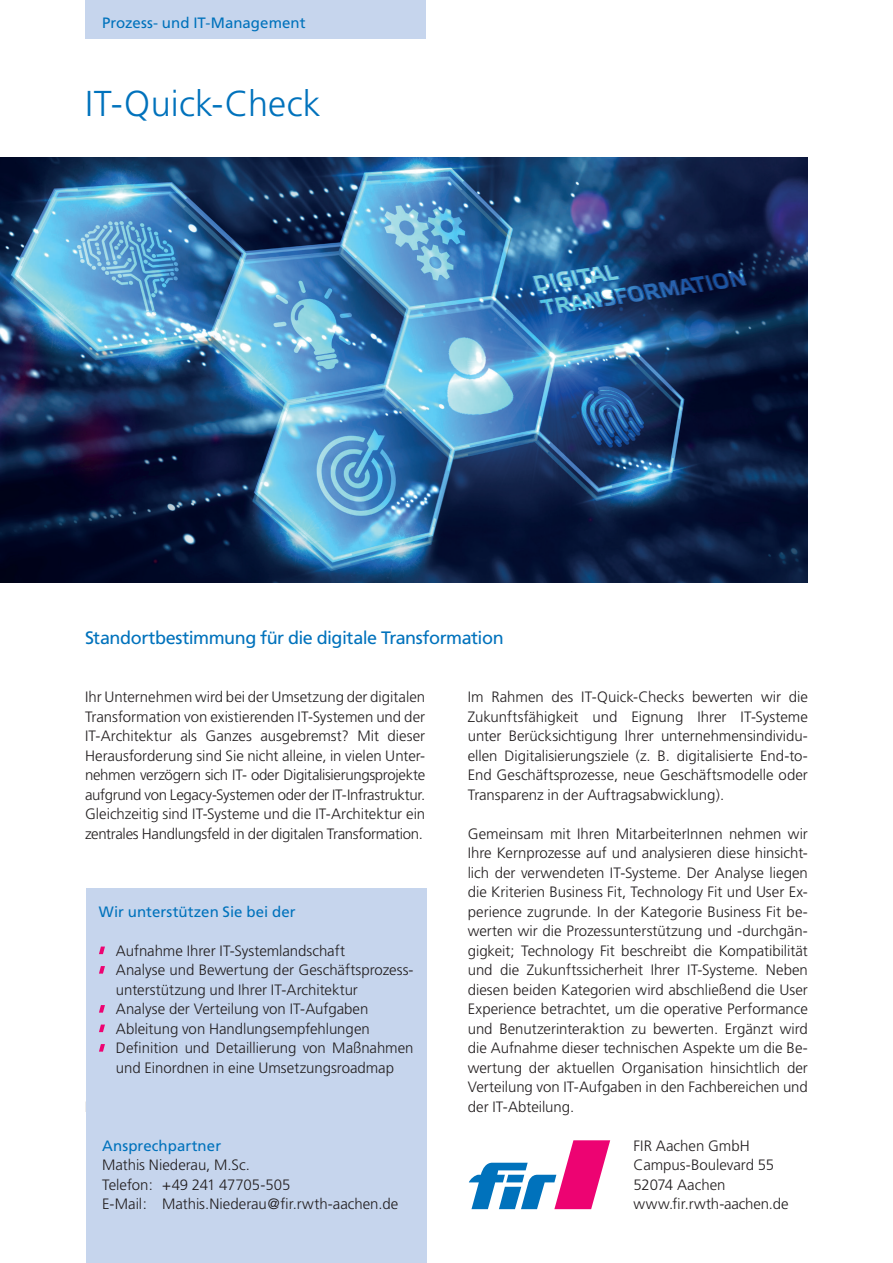
<style>
.page{position:relative;width:893px;height:1263px;background:#fff}
.page>*{position:absolute;margin:0;border:0;box-sizing:border-box;transform-origin:0 0}
.t1{font:300 36px "Frutiger";letter-spacing:.005em;color:#0072bc}
.t2{font:18px "Frutiger";letter-spacing:-.025em;color:#0072bc}
.t3{font:300 15px/19.5px "Frutiger";letter-spacing:-.005em;color:#231f20}
.t4{font:15px "Frutiger";letter-spacing:.005em;color:#0072bc}
</style>
<div class="page">
<img style="left:0;top:157px;width:808px;height:426px">
<div style="left:85px;top:0;width:340px;height:39px;background:#c6d5ed"></div>
<svg style="left:469px;top:1140px;width:141px;height:69px"></svg>
<div style="left:86px;top:888px;width:340px;height:372px;background:#c6d5ed"></div>
<div style="left:86px;top:908px;width:340px;height:355px;background:#c6d5ed"></div>
<svg style="left:99px;top:946px;width:6px;height:8px"></svg>
<svg style="left:99px;top:966px;width:6px;height:8px"></svg>
<svg style="left:99px;top:1005px;width:6px;height:8px"></svg>
<svg style="left:99px;top:1024px;width:6px;height:8px"></svg>
<svg style="left:99px;top:1044px;width:6px;height:8px"></svg>
<p class="t4" style="left:102px;top:14px;width:205px">Prozess- und IT-Management</p>
<h1 class="t1" style="left:85px;top:83px;width:237px">IT-Quick-Check</h1>
<p class="t2" style="left:85px;top:627px;width:420px">Standortbestimmung für die digitale Transformation</p>
<p class="t3" style="left:85px;top:687px;width:342px;text-align:justify">Ihr Unternehmen wird bei der Umsetzung der digitalen Transformation von existierenden IT-Systemen und der IT-Architektur als Ganzes ausgebremst? Mit dieser Herausforderung sind Sie nicht alleine, in vielen Unter&shy;nehmen verzögern sich IT- oder Digitalisierungsprojekte aufgrund von Legacy-Systemen oder der IT-Infrastruktur.<br>Gleichzeitig sind IT-Systeme und die IT-Architektur ein zentrales Handlungsfeld in der digitalen Transformation.</p>
<p class="t3" style="left:468px;top:687px;width:342px;text-align:justify">Im Rahmen des IT-Quick-Checks bewerten wir die Zukunftsfähigkeit und Eignung Ihrer IT-Systeme unter Berücksichtigung Ihrer unternehmensindividu&shy;ellen Digitalisierungsziele (z. B. digitalisierte End-to-End Geschäftsprozesse, neue Geschäftsmodelle oder Transparenz in der Auftragsabwicklung).</p>
<p class="t3" style="left:468px;top:824px;width:342px;text-align:justify">Gemeinsam mit Ihren MitarbeiterInnen nehmen wir Ihre Kernprozesse auf und analysieren diese hinsicht&shy;lich der verwendeten IT-Systeme. Der Analyse liegen die Kriterien Business Fit, Technology Fit und User Ex&shy;perience zugrunde. In der Kategorie Business Fit be&shy;werten wir die Prozessunterstützung und -durchgän&shy;gigkeit; Technology Fit beschreibt die Kompatibilität und die Zukunftssicherheit Ihrer IT-Systeme. Neben diesen beiden Kategorien wird abschließend die User Experience betrachtet, um die operative Performance und Benutzerinteraktion zu bewerten. Ergänzt wird die Aufnahme dieser technischen Aspekte um die Be&shy;wertung der aktuellen Organisation hinsichtlich der Verteilung von IT-Aufgaben in den Fachbereichen und der IT-Abteilung.</p>
<p class="t4" style="left:99px;top:902px;width:198px">Wir unterstützen Sie bei der</p>
<p class="t3" style="left:116px;top:941px;width:299px">Aufnahme Ihrer IT-Systemlandschaft<br>Analyse und Bewertung der Geschäftsprozess&shy;unterstützung und Ihrer IT-Architektur<br>Analyse der Verteilung von IT-Aufgaben Ableitung von Handlungsempfehlungen Definition und Detaillierung von Maßnahmen und Einordnen in eine Umsetzungsroadmap</p>
<p class="t4" style="left:102px;top:1136px;width:121px">Ansprechpartner</p>
<p class="t3" style="left:102px;top:1155px;width:298px">Mathis Niederau, M.Sc.<br>Telefon: +49 241 47705-505<br>E-Mail: Mathis.Niederau@fir.rwth-aachen.de</p>
<p class="t3" style="left:634px;top:1136px;width:157px">FIR Aachen GmbH<br>Campus-Boulevard 55<br>52074 Aachen www.fir.rwth-aachen.de</p>
</div>
